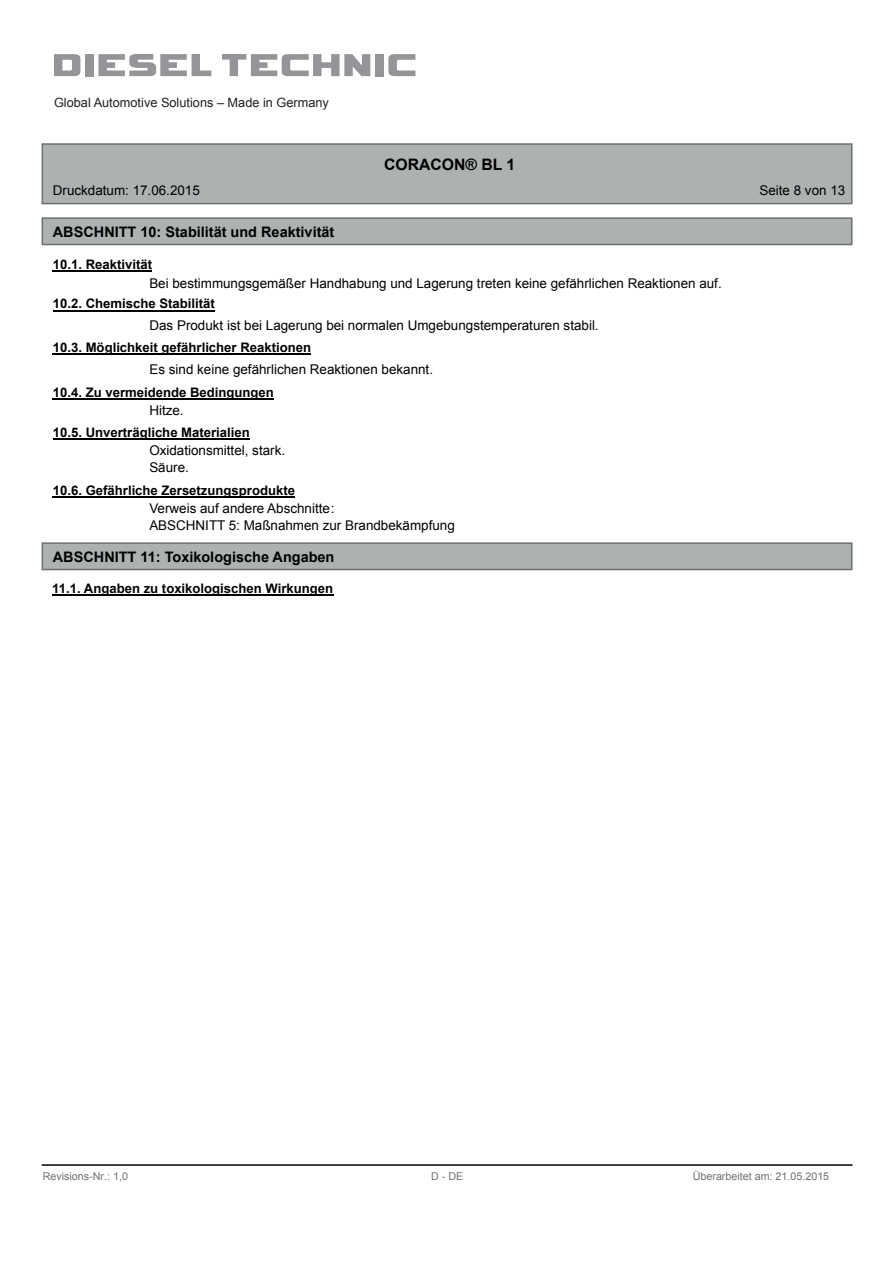
<style>
.page{position:relative;width:893px;height:1263px;background:#fff}
.page>*{position:absolute;margin:0;border:0;box-sizing:border-box;transform-origin:0 0}
.t1{font:700 15.75px "Arial";color:#000002}
.t2{font:700 14.4px "Arial";color:#000002}
.t3{font:13.35px/17.1px "Arial";color:#000002}
.t4{font:700 13.2px "Arial";color:#000002}
.t5{font:12.75px "Arial";color:#231f20}
.t6{font:10.8px "Arial";color:#6e7172}
</style>
<div class="page">
<div style="left:42px;top:144px;width:810px;height:60px;background:#adb1b2"></div>
<div style="left:42px;top:143px;width:810px;height:61px;border:2px solid #6e7172"></div>
<div style="left:42px;top:218px;width:810px;height:26px;background:#adb1b2"></div>
<div style="left:42px;top:217px;width:810px;height:28px;border:2px solid #6e7172"></div>
<div style="left:42px;top:543px;width:810px;height:26px;background:#adb1b2"></div>
<div style="left:42px;top:542px;width:810px;height:28px;border:2px solid #6e7172"></div>
<hr style="left:42px;top:1164px;width:810px;height:2px;background:#000002">
<hr style="left:53px;top:270px;width:99px;height:2px;background:#000002">
<hr style="left:53px;top:310px;width:162px;height:1px;background:#000002">
<hr style="left:53px;top:353px;width:258px;height:2px;background:#000002">
<hr style="left:53px;top:398px;width:221px;height:2px;background:#000002">
<hr style="left:53px;top:438px;width:197px;height:1px;background:#000002">
<hr style="left:53px;top:496px;width:242px;height:1px;background:#000002">
<hr style="left:52px;top:594px;width:281px;height:2px;background:#000002">
<svg style="left:54px;top:54px;width:26px;height:22px"></svg>
<div style="left:85px;top:54px;width:8px;height:22px;background:#939598"></div>
<svg style="left:98px;top:54px;width:113px;height:22px"></svg>
<svg style="left:222px;top:54px;width:148px;height:22px"></svg>
<div style="left:375px;top:54px;width:9px;height:22px;background:#939598"></div>
<svg style="left:388px;top:54px;width:27px;height:22px"></svg>
<p class="t5" style="left:54px;top:94px;width:276px">Global Automotive Solutions – Made in Germany</p>
<p class="t1" style="left:384px;top:154px;width:133px">CORACON® BL 1</p>
<p class="t3" style="left:53px;top:182px;width:149px">Druckdatum: 17.06.2015</p>
<p class="t3" style="left:759px;top:182px;width:87px">Seite 8 von 13</p>
<p class="t2" style="left:53px;top:222px;width:283px">ABSCHNITT 10: Stabilität und Reaktivität</p>
<p class="t4" style="left:53px;top:255px;width:101px">10.1. Reaktivität</p>
<p class="t3" style="left:149px;top:274px;width:574px">Bei bestimmungsgemäßer Handhabung und Lagerung treten keine gefährlichen Reaktionen auf.</p>
<p class="t4" style="left:53px;top:294px;width:163px">10.2. Chemische Stabilität</p>
<p class="t3" style="left:149px;top:317px;width:451px">Das Produkt ist bei Lagerung bei normalen Umgebungstemperaturen stabil.</p>
<p class="t4" style="left:53px;top:338px;width:260px">10.3. Möglichkeit gefährlicher Reaktionen</p>
<p class="t3" style="left:149px;top:361px;width:285px">Es sind keine gefährlichen Reaktionen bekannt.</p>
<p class="t3" style="left:149px;top:402px;width:36px">Hitze.</p>
<p class="t4" style="left:53px;top:383px;width:222px">10.4. Zu vermeidende Bedingungen</p>
<p class="t4" style="left:53px;top:423px;width:198px">10.5. Unverträgliche Materialien</p>
<p class="t3" style="left:149px;top:442px;width:137px">Oxidationsmittel, stark.<br>Säure.</p>
<p class="t4" style="left:53px;top:481px;width:244px">10.6. Gefährliche Zersetzungsprodukte</p>
<p class="t3" style="left:149px;top:500px;width:307px">Verweis auf andere Abschnitte:<br>ABSCHNITT 5: Maßnahmen zur Brandbekämpfung</p>
<p class="t2" style="left:53px;top:547px;width:283px">ABSCHNITT 11: Toxikologische Angaben</p>
<p class="t4" style="left:52px;top:579px;width:282px">11.1. Angaben zu toxikologischen Wirkungen</p>
<p class="t6" style="left:43px;top:1169px;width:87px">Revisions-Nr.: 1,0</p>
<p class="t6" style="left:431px;top:1169px;width:34px">D - DE</p>
<p class="t6" style="left:693px;top:1169px;width:138px">Überarbeitet am: 21.05.2015</p>
</div>
